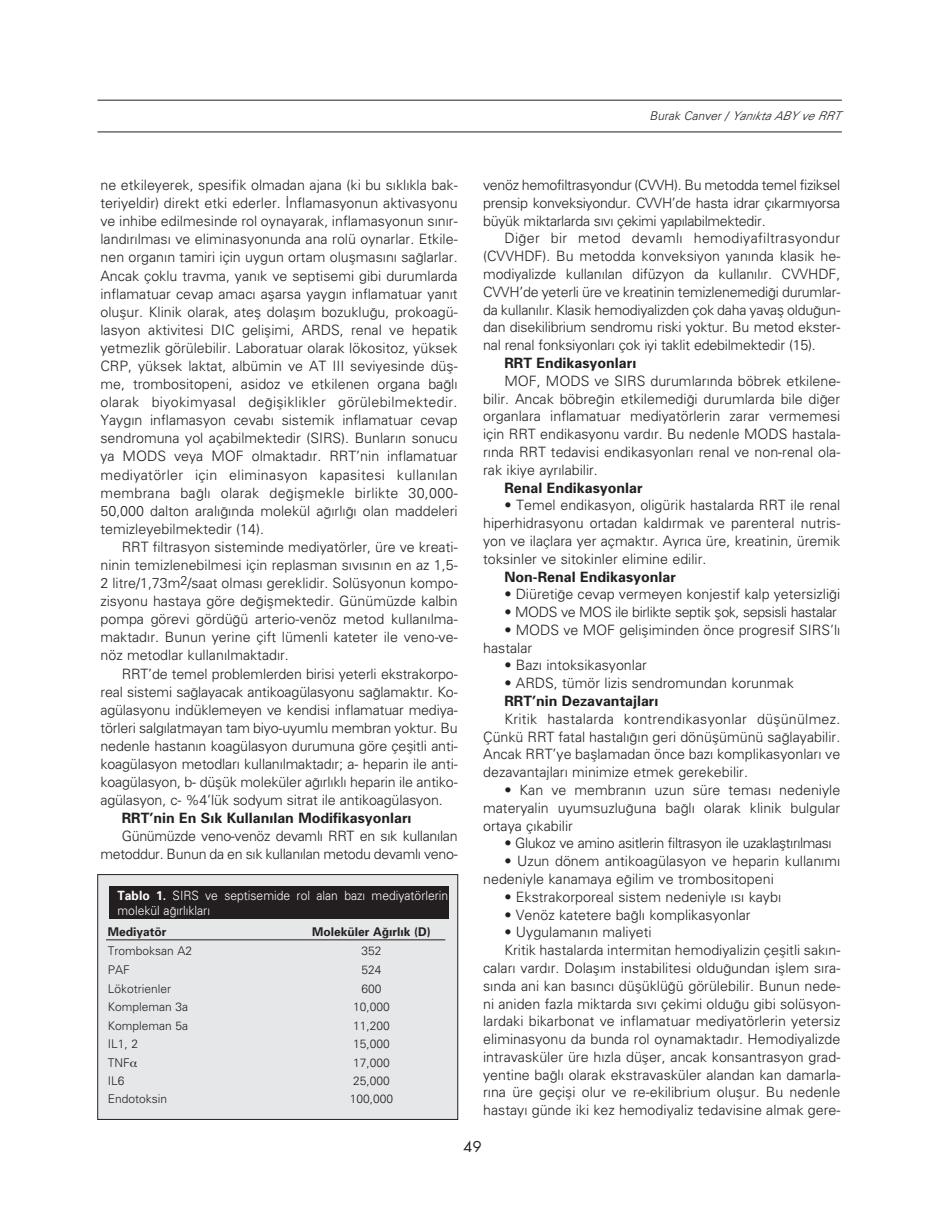
<style>
.page{position:relative;width:940px;height:1217px;background:#fff}
.page>*{position:absolute;margin:0;border:0;box-sizing:border-box;transform-origin:0 0}
.t1{font:16.5px "Futura";color:#231f20}
.t2{font:300 14.25px/18.1px "Univers";color:#231f20;text-align:justify}
.t3{font:700 14.25px "Univers";color:#231f20}
.t4{font:300 14.25px "Univers";letter-spacing:-.03em;color:#231f20}
.t5{font:300 14.25px/18.1px "Univers";letter-spacing:-.02em;color:#231f20;text-align:right}
.t6{font:300 12.75px/15px "Univers";color:#fff;scale:.95 1}
.t7{font:300 12px "Univers";color:#231f20}
.t8{font:700 12px "Univers";color:#231f20}
.t9{font:italic 300 12px "Univers";color:#231f20}
.s1{font-weight:700}
.s2{font-style:inherit}
</style>
<div class="page">
<div style="left:98px;top:874px;width:359px;height:244px;background:#e6e7e9"></div>
<div style="left:97px;top:874px;width:361px;height:245px;border:1px solid #231f20"></div>
<div style="left:109px;top:885px;width:339px;height:33px;background:#231f20"></div>
<hr style="left:106px;top:939px;width:339px;height:1px;background:#231f20">
<hr style="left:97px;top:100px;width:745px;height:1px;background:#231f20">
<hr style="left:97px;top:132px;width:745px;height:1px;background:#231f20">
<p class="t2" style="left:100px;top:177px;width:359px">ne etkileyerek, spesifik olmadan ajana (ki bu s›kl›kla bak&shy;teriyeldir) direkt etki ederler. ‹nflamasyonun aktivasyonu ve inhibe edilmesinde rol oynayarak, inflamasyonun s›n›r&shy;land›r›lmas› ve eliminasyonunda ana rolü oynarlar. Etkile&shy;nen organ›n tamiri için uygun ortam oluflmas›n› sa¤larlar.<br>Ancak çoklu travma, yan›k ve septisemi gibi durumlarda inflamatuar cevap amac› aflarsa yayg›n inflamatuar yan›t oluflur. Klinik olarak, atefl dolafl›m bozuklu¤u, prokoagü&shy;lasyon aktivitesi DIC geliflimi, ARDS, renal ve hepatik yetmezlik görülebilir. Laboratuar olarak lökositoz, yüksek CRP, yüksek laktat, albümin ve AT III seviyesinde düfl&shy;me, trombositopeni, asidoz ve etkilenen organa ba¤l› olarak biyokimyasal de¤ifliklikler görülebilmektedir.<br>Yayg›n inflamasyon cevab› sistemik inflamatuar cevap sendromuna yol açabilmektedir (SIRS). Bunlar›n sonucu ya MODS veya MOF olmaktad›r. RRT’nin inflamatuar mediyatörler için eliminasyon kapasitesi kullan›lan membrana ba¤l› olarak de¤iflmekle birlikte 30,000- 50,000 dalton aral›¤›nda molekül a¤›rl›¤› olan maddeleri temizleyebilmektedir (14).</p>
<p class="t2" style="left:100px;top:539px;width:359px;text-indent:21px">RRT filtrasyon sisteminde mediyatörler, üre ve kreati&shy;ninin temizlenebilmesi için replasman s›v›s›n›n en az 1,5- 2 litre/1,73m<sup>2</sup>/saat olmas› gereklidir. Solüsyonun kompo&shy;zisyonu hastaya göre de¤iflmektedir. Günümüzde kalbin pompa görevi gördü¤ü arterio-venöz metod kullan›lma&shy;maktad›r. Bunun yerine çift lümenli kateter ile veno-ve&shy;nöz metodlar kullan›lmaktad›r.</p>
<p class="t2" style="left:100px;top:665px;width:359px;text-indent:21px">RRT’de temel problemlerden birisi yeterli ekstrakorpo&shy;real sistemi sa¤layacak antikoagülasyonu sa¤lamakt›r. Ko&shy;agülasyonu indüklemeyen ve kendisi inflamatuar mediya&shy;törleri salg›latmayan tam biyo-uyumlu membran yoktur. Bu nedenle hastan›n koagülasyon durumuna göre çeflitli anti&shy;koagülasyon metodlar› kullan›lmaktad›r; a- heparin ile anti&shy;koagülasyon, b- düflük moleküler a¤›rl›kl› heparin ile antiko&shy;agülasyon, c- %4’lük sodyum sitrat ile antikoagülasyon.</p>
<p class="t3" style="left:122px;top:812px;width:291px">RRT’nin En S›k Kullan›lan Modifikasyonlar›</p>
<p class="t5" style="left:100px;top:828px;width:359px">Günümüzde veno-venöz devaml› RRT en s›k kullan›lan metoddur. Bunun da en s›k kullan›lan metodu devaml› veno-</p>
<p class="t6" style="left:117px;top:888px;width:350px"><span class="s1">Tablo 1.</span> SIRS ve septisemide rol alan baz› mediyatörlerin molekül a¤›rl›klar›</p>
<p class="t8" style="left:108px;top:927px;width:60px">Mediyatör</p>
<p class="t8" style="left:312px;top:927px;width:120px">Moleküler A¤›rl›k (D)</p>
<p class="t7" style="left:108px;top:946px;width:86px">Tromboksan A2</p>
<p class="t7" style="left:361px;top:946px;width:22px">352</p>
<p class="t7" style="left:108px;top:965px;width:24px">PAF</p>
<p class="t7" style="left:361px;top:965px;width:22px">524</p>
<p class="t7" style="left:108px;top:983px;width:65px">Lökotrienler</p>
<p class="t7" style="left:361px;top:983px;width:22px">600</p>
<p class="t7" style="left:108px;top:1002px;width:82px">Kompleman 3a</p>
<p class="t7" style="left:353px;top:1002px;width:38px">10,000</p>
<p class="t7" style="left:108px;top:1020px;width:82px">Kompleman 5a</p>
<p class="t7" style="left:353px;top:1020px;width:38px">11,200</p>
<p class="t7" style="left:108px;top:1039px;width:32px">IL1, 2</p>
<p class="t7" style="left:353px;top:1039px;width:38px">15,000</p>
<p class="t7" style="left:108px;top:1057px;width:24px">TNF</p>
<p class="t7" style="left:353px;top:1057px;width:38px">17,000</p>
<p class="t7" style="left:108px;top:1075px;width:18px">IL6</p>
<p class="t7" style="left:353px;top:1075px;width:38px">25,000</p>
<p class="t7" style="left:108px;top:1094px;width:61px">Endotoksin</p>
<p class="t7" style="left:350px;top:1094px;width:45px">100,000</p>
<p class="t9" style="left:649px;top:111px;width:192px"><span class="s2">Burak Canver /</span> Yan›kta AB Y ve RRT</p>
<p class="t2" style="left:483px;top:177px;width:359px">venöz hemofiltrasyondur (CVVH). Bu metodda temel fiziksel prensip konveksiyondur. CVVH’de hasta idrar ç›karm›yorsa büyük miktarlarda s›v› çekimi yap›labilmektedir.</p>
<p class="t2" style="left:483px;top:231px;width:359px;text-indent:21px">Di¤er bir metod devaml› hemodiyafiltrasyondur (CVVHDF). Bu metodda konveksiyon yan›nda klasik he&shy;modiyalizde kullan›lan difüzyon da kullan›l›r. CVVHDF, CVVH’de yeterli üre ve kreatinin temizlenemedi¤i durumlar&shy;da kullan›l›r. Klasik hemodiyalizden çok daha yavafl oldu¤un&shy;dan disekilibrium sendromu riski yoktur. Bu metod ekster&shy;nal renal fonksiyonlar› çok iyi taklit edebilmektedir (15).</p>
<p class="t3" style="left:504px;top:357px;width:133px">RRT Endikasyonlar›</p>
<p class="t2" style="left:483px;top:373px;width:359px;text-indent:21px">MOF, MODS ve SIRS durumlar›nda böbrek etkilene&shy;bilir. Ancak böbre¤in etkilemedi¤i durumlarda bile di¤er organlara inflamatuar mediyatörlerin zarar vermemesi için RRT endikasyonu vard›r. Bu nedenle MODS hastala&shy;r›nda RRT tedavisi endikasyonlar› renal ve non-renal ola&shy;rak ikiye ayr›labilir.</p>
<p class="t3" style="left:504px;top:482px;width:140px">Renal Endikasyonlar</p>
<p class="t2" style="left:483px;top:497px;width:359px;text-indent:21px">• Temel endikasyon, oligürik hastalarda RRT ile renal hiperhidrasyonu ortadan kald›rmak ve parenteral nutris&shy;yon ve ilaçlara yer açmakt›r. Ayr›ca üre, kreatinin, üremik toksinler ve sitokinler elimine edilir.</p>
<p class="t3" style="left:504px;top:571px;width:173px">Non-Renal Endikasyonlar</p>
<p class="t2" style="left:504px;top:586px;width:337px">• Diüreti¤e cevap vermeyen konjestif kalp yetersizli¤i</p>
<p class="t4" style="left:504px;top:606px;width:334px">• MODS ve MOS ile birlikte septik flok, sepsisli hastalar</p>
<p class="t2" style="left:483px;top:622px;width:359px;text-indent:21px">• MODS ve MOF gelifliminden önce progresif SIRS’l› hastalar</p>
<p class="t2" style="left:504px;top:657px;width:144px">• Baz› intoksikasyonlar</p>
<p class="t2" style="left:504px;top:675px;width:291px">• ARDS, tümör lizis sendromundan korunmak</p>
<p class="t3" style="left:504px;top:695px;width:156px">RRT’nin Dezavantajlar›</p>
<p class="t2" style="left:483px;top:711px;width:359px;text-indent:21px">Kritik hastalarda kontrendikasyonlar düflünülmez.<br>Çünkü RRT fatal hastal›¤›n geri dönüflümünü sa¤layabilir.<br>Ancak RRT’ye bafllamadan önce baz› komplikasyonlar› ve dezavantajlar› minimize etmek gerekebilir.</p>
<p class="t2" style="left:483px;top:782px;width:359px;text-indent:21px">• Kan ve membran›n uzun süre temas› nedeniyle materyalin uyumsuzlu¤una ba¤l› olarak klinik bulgular ortaya ç›kabilir</p>
<p class="t4" style="left:504px;top:837px;width:329px">• Glukoz ve amino asitlerin filtrasyon ile uzaklaflt›r›lmas›</p>
<p class="t2" style="left:483px;top:853px;width:359px;text-indent:21px">• Uzun dönem antikoagülasyon ve heparin kullan›m› nedeniyle kanamaya e¤ilim ve trombositopeni</p>
<p class="t2" style="left:504px;top:888px;width:278px">• Ekstrakorporeal sistem nedeniyle ›s› kayb›</p>
<p class="t2" style="left:504px;top:906px;width:248px">• Venöz katetere ba¤l› komplikasyonlar</p>
<p class="t2" style="left:504px;top:924px;width:149px">• Uygulaman›n maliyeti</p>
<p class="t2" style="left:504px;top:942px;width:337px">Kritik hastalarda intermitan hemodiyalizin çeflitli sak›n-</p>
<p class="t2" style="left:483px;top:959px;width:359px">calar› vard›r. Dolafl›m instabilitesi oldu¤undan ifllem s›ra-</p>
<p class="t2" style="left:483px;top:977px;width:359px">s›nda ani kan bas›nc› düflüklü¤ü görülebilir. Bunun nede-</p>
<p class="t2" style="left:483px;top:995px;width:359px">ni aniden fazla miktarda s›v› çekimi oldu¤u gibi solüsyon-</p>
<p class="t2" style="left:483px;top:1013px;width:359px">lardaki bikarbonat ve inflamatuar mediyatörlerin yetersiz</p>
<p class="t2" style="left:483px;top:1030px;width:359px">eliminasyonu da bunda rol oynamaktad›r. Hemodiyalizde</p>
<p class="t2" style="left:483px;top:1048px;width:359px">intravasküler üre h›zla düfler, ancak konsantrasyon grad-</p>
<p class="t2" style="left:483px;top:1066px;width:359px">yentine ba¤l› olarak ekstravasküler alandan kan damarla-</p>
<p class="t2" style="left:483px;top:1084px;width:359px">r›na üre geçifli olur ve re-ekilibrium oluflur. Bu nedenle</p>
<p class="t2" style="left:483px;top:1102px;width:359px">hastay› günde iki kez hemodiyaliz tedavisine almak gere-</p>
<p class="t1" style="left:463px;top:1139px;width:20px">49</p>
</div>
